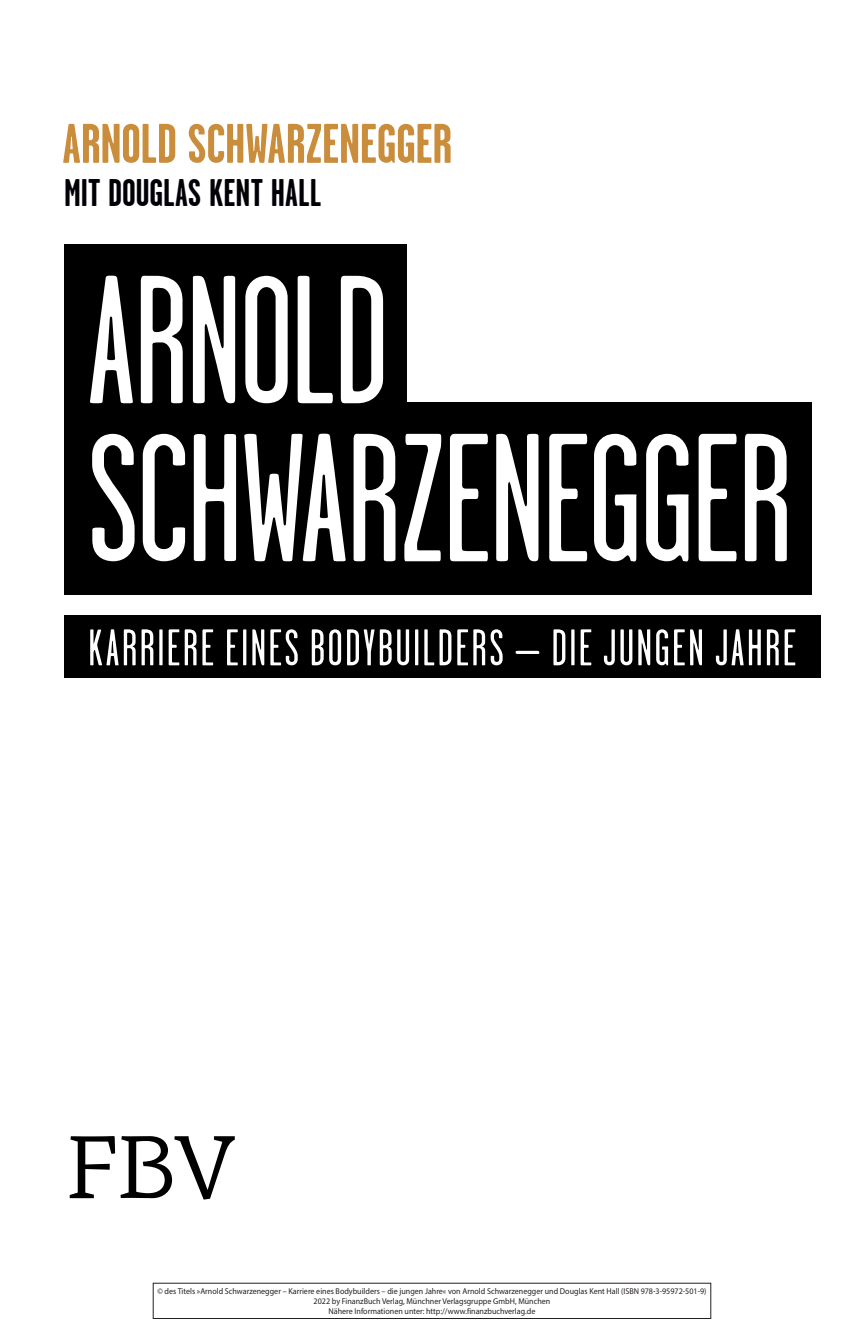
<style>
.page{position:relative;width:862px;height:1340px;background:#fff}
.page>*{position:absolute;margin:0;border:0;box-sizing:border-box;transform-origin:0 0}
.t1{font:182.03px/158px "Garage Gothic";letter-spacing:-.01em;color:#fff}
.t2{font:700 55.57px "Garage Gothic";letter-spacing:-.005em;color:#ca8d3c}
.t3{font:51.3px "Garage Gothic";letter-spacing:.04em;color:#fff}
.t4{font:700 38.48px "Garage Gothic";letter-spacing:.005em;color:#000006}
.t5{font:8.55px/9.9px "Myriad Pro";color:#231f20;text-align:center;scale:.95 1}
</style>
<div class="page">
<div style="left:64px;top:244px;width:342px;height:192px;background:#000"></div>
<div style="left:64px;top:402px;width:746px;height:192px;background:#000"></div>
<div style="left:64px;top:615px;width:756px;height:62px;background:#000"></div>
<svg style="left:70px;top:1136px;width:165px;height:63px"></svg>
<h2 class="t2" style="left:62px;top:114px;width:391px">ARNOLD SCHWARZENEGGER</h2>
<h3 class="t4" style="left:64px;top:172px;width:259px">MIT DOUGLAS KENT HALL</h3>
<h1 class="t1" style="left:88px;top:264px;width:706px">ARNOLD<br>SCHWARZENEGGER</h1>
<h3 class="t3" style="left:88px;top:621px;width:709px">KARRIERE EINES BODYBUILDERS – DIE JUNGEN JAHRE</h3>
<p class="t5" style="left:157px;top:1286px;width:579px">© des Titels »Arnold Schwarzenegger – Karriere eines Bodybuilders – die jungen Jahre« von Arnold Schwarzenegger und Douglas Kent Hall (ISBN 978-3-95972-501-9)<br>2022 by FinanzBuch Verlag, Münchner Verlagsgruppe GmbH, München<br>Nähere Informationen unter: http://www.finanzbuchverlag.de</p>
</div>
